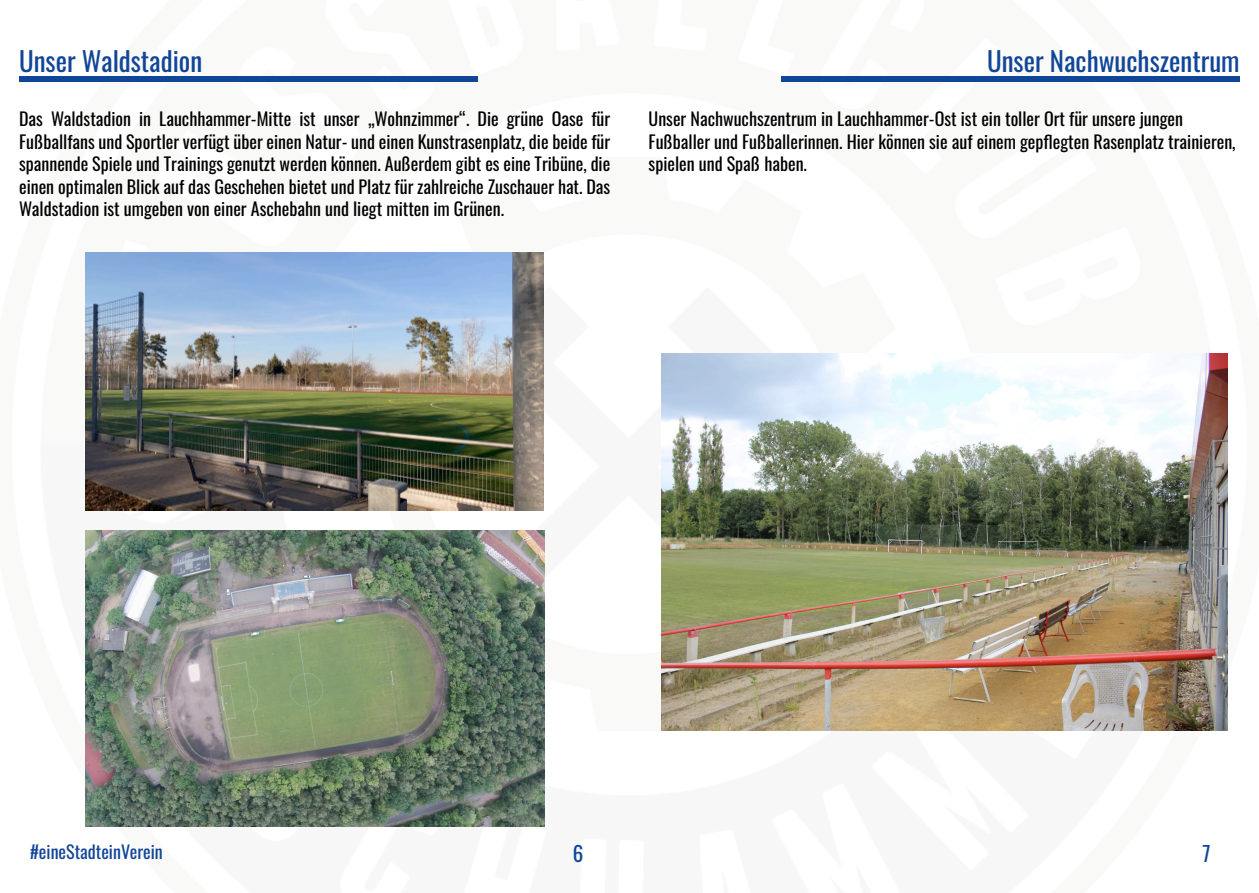
<style>
.page{position:relative;width:1259px;height:893px;background:#fff}
.page>*{position:absolute;margin:0;border:0;box-sizing:border-box;transform-origin:0 0}
.t1{font:27px "Oswald";color:#114597}
.t2{font:21px "Oswald";color:#114597}
.t3{font:18px/22.5px "Oswald";color:#000;text-align:justify}
.t4{font:18px "Oswald";color:#114597}
</style>
<div class="page">
<img style="left:85px;top:530px;width:459px;height:297px">
<div style="left:781px;top:76px;width:459px;height:6px;background:#114597"></div>
<div style="left:19px;top:76px;width:458px;height:6px;background:#114597"></div>
<img style="left:661px;top:353px;width:566px;height:377px">
<img style="left:85px;top:252px;width:459px;height:259px">
<h1 class="t1" style="left:19px;top:40px;width:185px">Unser Waldstadion</h1>
<p class="t3" style="left:19px;top:107px;width:593px">Das Waldstadion in Lauchhammer-Mitte ist unser „Wohnzimmer“. Die grüne Oase für Fußballfans und Sportler verfügt über einen Natur- und einen Kunstrasenplatz, die beide für spannende Spiele und Trainings genutzt werden können. Außerdem gibt es eine Tribüne, die einen optimalen Blick auf das Geschehen bietet und Platz für zahlreiche Zuschauer hat. Das Waldstadion ist umgeben von einer Aschebahn und liegt mitten im Grünen.</p>
<h1 class="t1" style="left:987px;top:40px;width:254px">Unser Nachwuchszentrum</h1>
<p class="t3" style="left:648px;top:107px;width:588px;text-align:left">Unser Nachwuchszentrum in Lauchhammer-Ost ist ein toller Ort für unsere jungen<br>Fußballer und Fußballerinnen. Hier können sie auf einem gepflegten Rasenplatz trainieren, spielen und Spaß haben.</p>
<p class="t4" style="left:30px;top:838px;width:134px">#eineStadteinVerein</p>
<p class="t2" style="left:573px;top:837px;width:12px">6</p>
<p class="t2" style="left:1202px;top:837px;width:10px">7</p>
</div>
